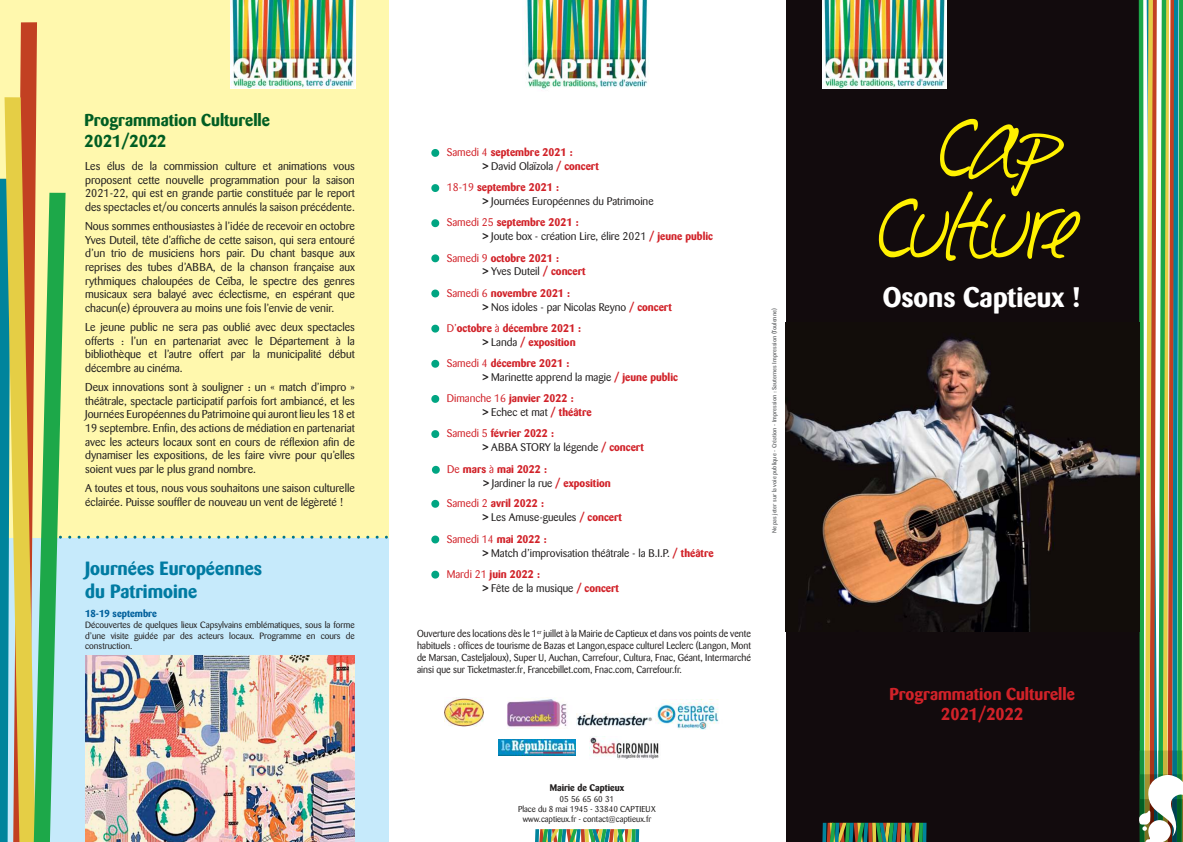
<style>
.page{position:relative;width:1183px;height:842px;background:#fff}
.page>*{position:absolute;margin:0;border:0;box-sizing:border-box;transform-origin:0 0}
.t1{font:82px "Southpaw";letter-spacing:.01em;color:#fff100}
.t2{font:80px "Southpaw";color:#fff100}
.t3{font:700 28px "Barmeno";color:#fff}
.t4{font:700 19px/22.8px "Barmeno";color:#007ba2}
.t5{font:700 17px/20.4px "Barmeno";color:#015e23}
.t6{font:700 17px/20.4px "Barmeno";color:#d12229;text-align:center}
.t7{font:11.3px/13.6px "Barmeno";color:#221f1f;text-align:justify}
.t8{font:700 11px/13.8px "Barmeno";color:#d12229}
.t9{font:11px/13.8px "Barmeno";color:#221f1f}
.t10{font:10px/12px "Barmeno";color:#221f1f;text-align:justify;scale:.95 1}
.t11{font:700 10px "Barmeno";color:#005f9b}
.t12{font:700 9.6px "Barmeno";color:#221f1f}
.t13{font:9px/10.8px "Barmeno";color:#221f1f;text-align:justify}
.t14{font:8.5px/10.2px "Barmeno";color:#221f1f;text-align:center}
.t15{font:500 6px "Barmeno";color:#6c6e70}
.s1{font-weight:400}
.s2{color:#221f1f}
.s3{font-weight:400;color:#221f1f}
.s4{color:#d12229}
.s5{font-weight:700;color:#d12229}
.s6{font-weight:700}
</style>
<div class="page">
<div style="left:785px;top:0;width:356px;height:842px;background:#120b0d"></div>
<div style="left:0;top:0;width:388px;height:556px;background:#fff8ad"></div>
<div style="left:0;top:538px;width:389px;height:304px;background:#c6eafb"></div>
<svg style="left:1138px;top:0;width:44px;height:842px"></svg>
<img style="left:822px;top:0;width:124px;height:88px">
<img style="left:231px;top:0;width:124px;height:22px">
<img style="left:525px;top:0;width:124px;height:90px">
<svg style="left:535px;top:829px;width:104px;height:13px"></svg>
<svg style="left:922px;top:823px;width:4px;height:19px"></svg>
<svg style="left:822px;top:823px;width:100px;height:19px;background:#5b7e4b"></svg>
<svg style="left:431px;top:395px;width:8px;height:8px"></svg>
<svg style="left:431px;top:536px;width:8px;height:7px"></svg>
<svg style="left:432px;top:466px;width:7px;height:8px"></svg>
<svg style="left:431px;top:430px;width:8px;height:8px"></svg>
<svg style="left:431px;top:500px;width:8px;height:8px"></svg>
<svg style="left:431px;top:571px;width:8px;height:8px"></svg>
<svg style="left:431px;top:325px;width:8px;height:8px"></svg>
<svg style="left:431px;top:360px;width:8px;height:8px"></svg>
<svg style="left:431px;top:219px;width:8px;height:8px"></svg>
<svg style="left:431px;top:149px;width:8px;height:8px"></svg>
<svg style="left:431px;top:254px;width:8px;height:8px"></svg>
<svg style="left:431px;top:290px;width:8px;height:7px"></svg>
<svg style="left:431px;top:184px;width:8px;height:8px"></svg>
<img style="left:0;top:22px;width:377px;height:820px">
<img style="left:444px;top:697px;width:39px;height:30px">
<img style="left:507px;top:697px;width:60px;height:32px">
<img style="left:655px;top:699px;width:64px;height:30px">
<img style="left:576px;top:713px;width:75px;height:13px">
<img style="left:498px;top:740px;width:77px;height:16px">
<img style="left:589px;top:737px;width:70px;height:22px">
<img style="left:785px;top:337px;width:353px;height:294px">
<h3 class="t5" style="left:85px;top:111px;width:187px">Programmation Culturelle<br>2021/2022</h3>
<p class="t7" style="left:85px;top:159px;width:271px">Les élus de la commission culture et animations vous proposent cette nouvelle programmation pour la saison 2021-22, qui est en grande partie constituée par le report des spectacles et/ou concerts annulés la saison précédente.</p>
<p class="t7" style="left:85px;top:220px;width:271px">Nous sommes enthousiastes à l’idée de recevoir en octobre Yves Duteil, tête d’affiche de cette saison, qui sera entouré d’un trio de musiciens hors pair. Du chant basque aux reprises des tubes d’ABBA, de la chanson française aux rythmiques chaloupées de Ceïba, le spectre des genres musicaux sera balayé avec éclectisme, en espérant que chacun(e) éprouvera au moins une fois l’envie de venir.</p>
<p class="t7" style="left:85px;top:320px;width:271px">Le jeune public ne sera pas oublié avec deux spectacles offerts : l’un en partenariat avec le Département à la bibliothèque et l’autre offert par la municipalité début décembre au cinéma.</p>
<p class="t7" style="left:85px;top:381px;width:271px">Deux innovations sont à souligner : un « match d’impro » théâtrale, spectacle participatif parfois fort ambiancé, et les Journées Européennes du Patrimoine qui auront lieu les 18 et 19 septembre. Enfin, des actions de médiation en partenariat avec les acteurs locaux sont en cours de réflexion afin de dynamiser les expositions, de les faire vivre pour qu’elles soient vues par le plus grand nombre.</p>
<p class="t7" style="left:85px;top:481px;width:271px">A toutes et tous, nous vous souhaitons une saison culturelle éclairée. Puisse souffler de nouveau un vent de légèreté !</p>
<h3 class="t4" style="left:85px;top:558px;width:178px">Journées Européennes du Patrimoine</h3>
<p class="t11" style="left:85px;top:608px;width:73px">18-19 septembre</p>
<p class="t13" style="left:85px;top:619px;width:271px">Découvertes de quelques lieux Capsylvains emblématiques, sous la forme d’une visite guidée par des acteurs locaux. Programme en cours de construction.</p>
<p class="t8" style="left:482px;top:146px;width:117px;text-indent:-36px"><span class="s1">Samedi 4</span> septembre 2021 :<br><span class="s2">&gt;</span> <span class="s3">David Olaïzola</span> / concert</p>
<p class="t9" style="left:482px;top:181px;width:172px;text-indent:-36px"><span class="s4">18-19</span> <span class="s5">septembre 2021 :<br></span><span class="s6">&gt;</span> Journées Européennes du Patrimoine</p>
<p class="t9" style="left:482px;top:216px;width:232px;text-indent:-36px"><span class="s4">Samedi 25</span> <span class="s5">septembre 2021 :<br></span><span class="s6">&gt;</span> Joute box - création Lire, élire 2021 <span class="s5">/ jeune public</span></p>
<p class="t8" style="left:482px;top:251px;width:104px;text-indent:-36px"><span class="s1">Samedi 9</span> octobre 2021 :<br><span class="s2">&gt;</span> <span class="s3">Yves Duteil</span> / concert</p>
<p class="t9" style="left:482px;top:286px;width:190px;text-indent:-36px"><span class="s4">Samedi 6</span> <span class="s5">novembre 2021 :<br></span><span class="s6">&gt;</span> Nos idoles - par Nicolas Reyno <span class="s5">/ concert</span></p>
<p class="t8" style="left:482px;top:322px;width:100px;text-indent:-36px"><span class="s1">D’</span>octobre <span class="s1">à</span> décembre 2021 : <span class="s2">&gt;</span> <span class="s3">Landa</span> / exposition</p>
<p class="t8" style="left:482px;top:357px;width:196px;text-indent:-36px"><span class="s1">Samedi 4</span> décembre 2021 :<br><span class="s2">&gt;</span> <span class="s3">Marinette apprend la magie</span> / jeune public</p>
<p class="t8" style="left:482px;top:392px;width:110px;text-indent:-36px"><span class="s1">Dimanche 16</span> janvier 2022 :<br><span class="s2">&gt;</span> <span class="s3">Echec et mat</span> / théâtre</p>
<p class="t8" style="left:482px;top:427px;width:162px;text-indent:-36px"><span class="s1">Samedi 5</span> février 2022 :<br><span class="s2">&gt;</span> <span class="s3">ABBA STORY la légende</span> / concert</p>
<p class="t8" style="left:483px;top:463px;width:129px;text-indent:-36px"><span class="s1">De</span> mars <span class="s1">à</span> mai 2022 :<br><span class="s2">&gt;</span> <span class="s3">Jardiner la rue</span> / exposition</p>
<p class="t8" style="left:482px;top:497px;width:141px;text-indent:-36px"><span class="s1">Samedi 2</span> avril 2022 :<br><span class="s2">&gt;</span> <span class="s3">Les Amuse-gueules</span> / concert</p>
<p class="t9" style="left:482px;top:532px;width:232px;text-indent:-36px"><span class="s4">Samedi 14</span> <span class="s5">mai 2022 :<br></span><span class="s6">&gt;</span> Match d’improvisation théâtrale - la B.I.P. <span class="s5">/ théâtre</span></p>
<p class="t8" style="left:482px;top:568px;width:138px;text-indent:-36px"><span class="s1">Mardi 21</span> juin 2022 :<br><span class="s2">&gt;</span> <span class="s3">Fête de la musique</span> / concert</p>
<p class="t10" style="left:417px;top:627px;width:353px">Ouverture des locations dès le 1<sup>er</sup> juillet à la Mairie de Captieux et dans vos points de vente habituels : offices de tourisme de Bazas et Langon,espace culturel Leclerc (Langon, Mont de Marsan, Casteljaloux), Super U, Auchan, Carrefour, Cultura, Fnac, Géant, Intermarché ainsi que sur Ticketmaster.fr, Francebillet.com, Fnac.com, Carrefour.fr.</p>
<p class="t15" style="left:771px;top:533px;width:226px;rotate:-90deg">Ne pas jeter sur la voie publique - Création - Impression : Sauternes Impression (Toulenne)</p>
<p class="t12" style="left:549px;top:783px;width:76px">Mairie de Captieux</p>
<p class="t14" style="left:518px;top:793px;width:139px">05 56 65 60 31<br>Place du 8 mai 1945 - 33840 CAPTIEUX www.captieux.fr - contact@captieux.fr</p>
<h2 class="t2" style="left:939px;top:112px;width:119px">Cap</h2>
<h1 class="t1" style="left:878px;top:191px;width:199px">Culture</h1>
<h3 class="t3" style="left:882px;top:283px;width:199px">Osons Captieux !</h3>
<h3 class="t6" style="left:889px;top:684px;width:187px">Programmation Culturelle<br>2021/2022</h3>
</div>
